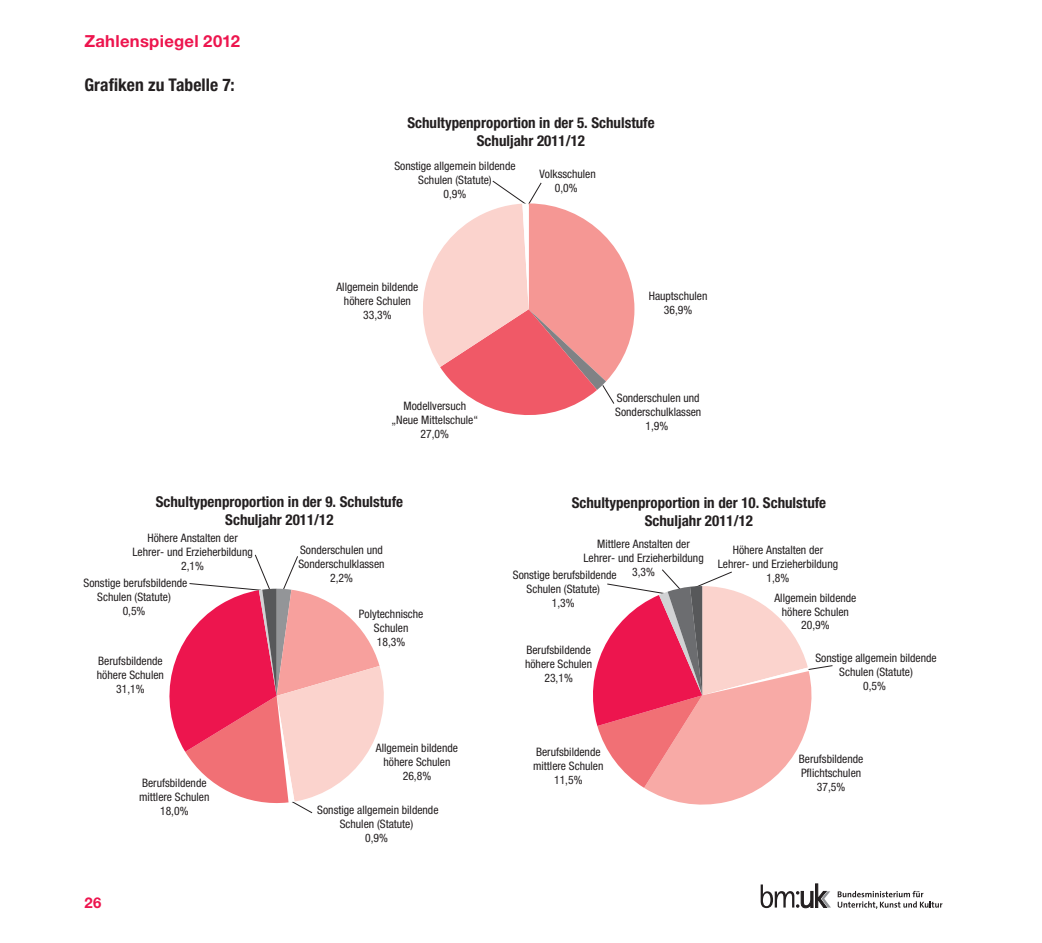
<style>
.page{position:relative;width:1042px;height:943px;background:#fff}
.page>*{position:absolute;margin:0;border:0;box-sizing:border-box;transform-origin:0 0}
.t1{font:700 condensed 17.5px "Helvetica Neue LT Pro";letter-spacing:.005em;color:#231f20}
.t2{font:700 16.62px "Helvetica Neue LT Pro";letter-spacing:.015em;color:#ed154e}
.t3{font:700 condensed 15.05px/18px "Helvetica Neue LT Pro";color:#231f20;text-align:center}
.t4{font:700 14.88px "Helvetica Neue LT Pro";color:#ed154e}
.t5{font:condensed 11.72px/14px "Helvetica Neue LT Pro";color:#231f20;text-align:center}
</style>
<div class="page">
<svg style="left:837px;top:890px;width:105px;height:18px"></svg>
<svg style="left:760px;top:883px;width:71px;height:25px"></svg>
<svg style="left:423px;top:180px;width:211px;height:235px"></svg>
<svg style="left:169px;top:554px;width:215px;height:259px"></svg>
<svg style="left:593px;top:569px;width:240px;height:236px"></svg>
<h2 class="t2" style="left:84px;top:30px;width:157px">Zahlenspiegel 2012</h2>
<h1 class="t1" style="left:84px;top:74px;width:152px">Grafiken zu Tabelle 7:</h1>
<p class="t3" style="left:407px;top:113px;width:249px">Schultypenproportion in der 5. Schulstufe<br>Schuljahr 2011/12</p>
<p class="t5" style="left:394px;top:159px;width:123px">Sonstige allgemein bildende<br>Schulen (Statute)<br>0,9%</p>
<p class="t5" style="left:539px;top:167px;width:58px">Volksschulen<br>0,0%</p>
<p class="t5" style="left:336px;top:280px;width:83px">Allgemein bildende höhere Schulen<br>33,3%</p>
<p class="t5" style="left:391px;top:399px;width:88px">Modellversuch „Neue Mittelschule“<br>27,0%</p>
<p class="t5" style="left:649px;top:289px;width:60px">Hauptschulen<br>36,9%</p>
<p class="t5" style="left:615px;top:390px;width:88px">Sonderschulen und<br>Sonderschulklassen<br>1,9%</p>
<p class="t3" style="left:156px;top:493px;width:249px">Schultypenproportion in der 9. Schulstufe<br>Schuljahr 2011/12</p>
<p class="t3" style="left:572px;top:493px;width:256px">Schultypenproportion in der 10. Schulstufe<br>Schuljahr 2011/12</p>
<p class="t5" style="left:132px;top:531px;width:122px">Höhere Anstalten der<br>Lehrer- und Erzieherbildung<br>2,1%</p>
<p class="t5" style="left:583px;top:536px;width:122px">Mittlere Anstalten der<br>Lehrer- und Erzieherbildung<br>3,3%</p>
<p class="t5" style="left:718px;top:542px;width:122px">Höhere Anstalten der<br>Lehrer- und Erzieherbildung<br>1,8%</p>
<p class="t5" style="left:298px;top:543px;width:88px">Sonderschulen und<br>Sonderschulklassen<br>2,2%</p>
<p class="t5" style="left:513px;top:568px;width:105px">Sonstige berufsbildende<br>Schulen (Statute)<br>1,3%</p>
<p class="t5" style="left:84px;top:575px;width:105px">Sonstige berufsbildende<br>Schulen (Statute)<br>0,5%</p>
<p class="t5" style="left:774px;top:590px;width:83px">Allgemein bildende höhere Schulen<br>20,9%</p>
<p class="t5" style="left:359px;top:607px;width:66px">Polytechnische<br>Schulen<br>18,3%</p>
<p class="t5" style="left:525px;top:642px;width:69px">Berufsbildende höhere Schulen<br>23,1%</p>
<p class="t5" style="left:815px;top:650px;width:123px">Sonstige allgemein bildende<br>Schulen (Statute)<br>0,5%</p>
<p class="t5" style="left:97px;top:653px;width:69px">Berufsbildende höhere Schulen<br>31,1%</p>
<p class="t4" style="left:84px;top:893px;width:19px">26</p>
<p class="t5" style="left:139px;top:775px;width:72px">Berufsbildende mittlere Schulen<br>18,0%</p>
<p class="t5" style="left:376px;top:740px;width:83px">Allgemein bildende höhere Schulen<br>26,8%</p>
<p class="t5" style="left:317px;top:802px;width:123px">Sonstige allgemein bildende<br>Schulen (Statute)<br>0,9%</p>
<p class="t5" style="left:533px;top:745px;width:72px">Berufsbildende mittlere Schulen<br>11,5%</p>
<p class="t5" style="left:799px;top:751px;width:66px">Berufsbildende<br>Pflichtschulen<br>37,5%</p>
</div>
